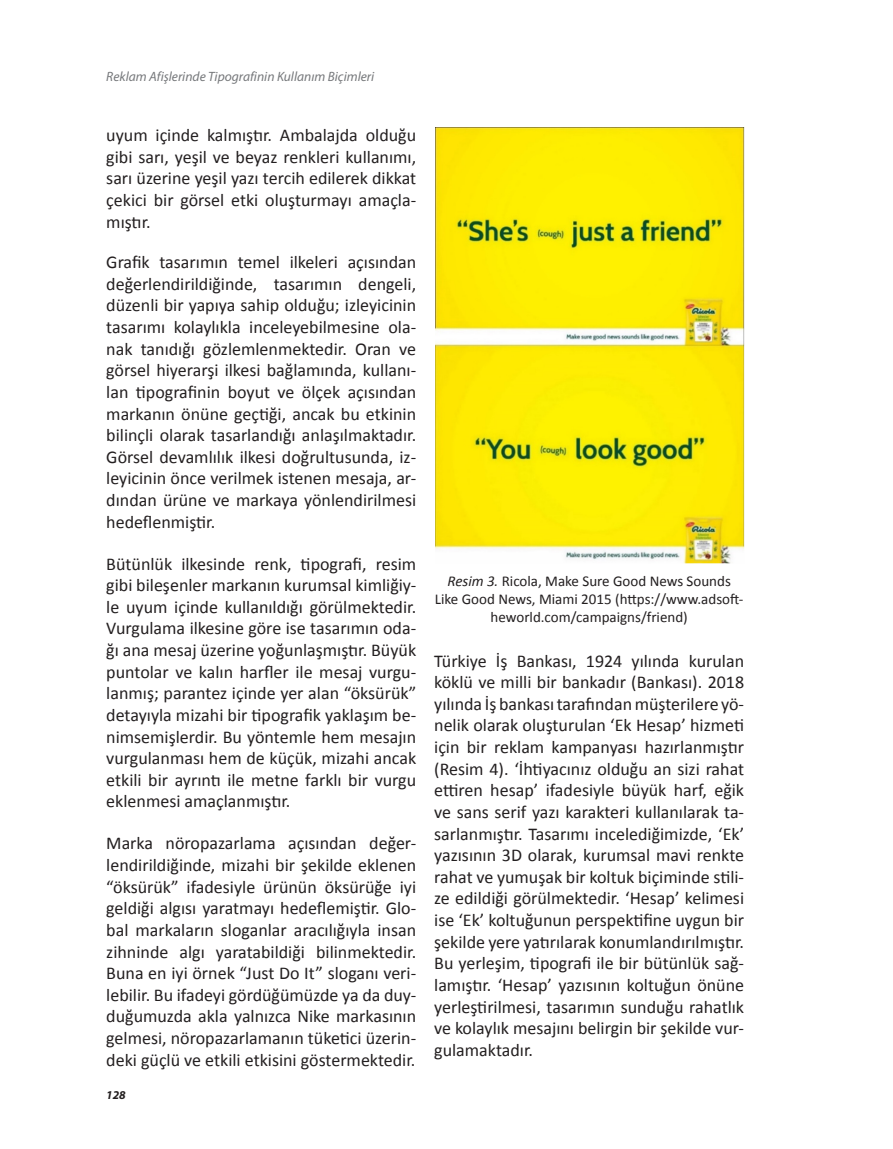
<style>
.page{position:relative;width:893px;height:1149px;background:#fff}
.page>*{position:absolute;margin:0;border:0;box-sizing:border-box;transform-origin:0 0}
.t1{font:18px/21.6px "Calibri";color:#231f20;text-align:justify}
.t2{font:15px/18px "Calibri";color:#231f20;text-align:center}
.t3{font:italic 13.5px "Myriad Pro";color:#76787b}
.t4{font:italic 700 12px "Myriad Pro";color:#231f20}
.s1{font-style:italic}
</style>
<div class="page">
<img style="left:436px;top:128px;width:308px;height:435px">
<p class="t3" style="left:106px;top:68px;width:269px">Reklam Afişlerinde Tipografinin Kullanım Biçimleri</p>
<p class="t1" style="left:106px;top:124px;width:311px">uyum içinde kalmıştır. Ambalajda olduğu gibi sarı, yeşil ve beyaz renkleri kullanımı, sarı üzerine yeşil yazı tercih edilerek dikkat çekici bir görsel etki oluşturmayı amaçla&shy;mıştır.</p>
<p class="t1" style="left:106px;top:251px;width:311px">Grafik tasarımın temel ilkeleri açısından değerlendirildiğinde, tasarımın dengeli, düzenli bir yapıya sahip olduğu; izleyicinin tasarımı kolaylıkla inceleyebilmesine ola&shy;nak tanıdığı gözlemlenmektedir. Oran ve görsel hiyerarşi ilkesi bağlamında, kullanı&shy;lan tipografinin boyut ve ölçek açısından markanın önüne geçtiği, ancak bu etkinin bilinçli olarak tasarlandığı anlaşılmaktadır.<br>Görsel devamlılık ilkesi doğrultusunda, iz&shy;leyicinin önce verilmek istenen mesaja, ar&shy;dından ürüne ve markaya yönlendirilmesi hedeflenmiştir.</p>
<p class="t1" style="left:106px;top:552px;width:311px">Bütünlük ilkesinde renk, tipografi, resim gibi bileşenler markanın kurumsal kimliğiy&shy;le uyum içinde kullanıldığı görülmektedir.<br>Vurgulama ilkesine göre ise tasarımın oda&shy;ğı ana mesaj üzerine yoğunlaşmıştır. Büyük puntolar ve kalın harfler ile mesaj vurgu&shy;lanmış; parantez içinde yer alan “öksürük” detayıyla mizahi bir tipografik yaklaşım be&shy;nimsemişlerdir. Bu yöntemle hem mesajın vurgulanması hem de küçük, mizahi ancak etkili bir ayrıntı ile metne farklı bir vurgu eklenmesi amaçlanmıştır.</p>
<p class="t1" style="left:106px;top:831px;width:311px">Marka nöropazarlama açısından değer&shy;lendirildiğinde, mizahi bir şekilde eklenen “öksürük” ifadesiyle ürünün öksürüğe iyi geldiği algısı yaratmayı hedeflemiştir. Glo&shy;bal markaların sloganlar aracılığıyla insan zihninde algı yaratabildiği bilinmektedir.<br>Buna en iyi örnek “Just Do It” sloganı veri&shy;lebilir. Bu ifadeyi gördüğümüzde ya da duy&shy;duğumuzda akla yalnızca Nike markasının gelmesi, nöropazarlamanın tüketici üzerin&shy;deki güçlü ve etkili etkisini göstermektedir.</p>
<p class="t4" style="left:106px;top:1086px;width:21px">128</p>
<p class="t2" style="left:435px;top:571px;width:310px"><span class="s1">Resim 3.</span> Ricola, Make Sure Good News Sounds<br>Like Good News, Miami 2015 (https://www.adsoft&shy;heworld.com/campaigns/friend)</p>
<p class="t1" style="left:434px;top:649px;width:311px">Türkiye İş Bankası, 1924 yılında kurulan köklü ve milli bir bankadır (Bankası). 2018 yılında İş bankası tarafından müşterilere yö&shy;nelik olarak oluşturulan ‘Ek Hesap’ hizmeti için bir reklam kampanyası hazırlanmıştır (Resim 4). ‘İhtiyacınız olduğu an sizi rahat ettiren hesap’ ifadesiyle büyük harf, eğik ve sans serif yazı karakteri kullanılarak ta&shy;sarlanmıştır. Tasarımı incelediğimizde, ‘Ek’ yazısının 3D olarak, kurumsal mavi renkte rahat ve yumuşak bir koltuk biçiminde stili&shy;ze edildiği görülmektedir. ‘Hesap’ kelimesi ise ‘Ek’ koltuğunun perspektifine uygun bir şekilde yere yatırılarak konumlandırılmıştır.<br>Bu yerleşim, tipografi ile bir bütünlük sağ&shy;lamıştır. ‘Hesap’ yazısının koltuğun önüne yerleştirilmesi, tasarımın sunduğu rahatlık ve kolaylık mesajını belirgin bir şekilde vur&shy;gulamaktadır.</p>
</div>
